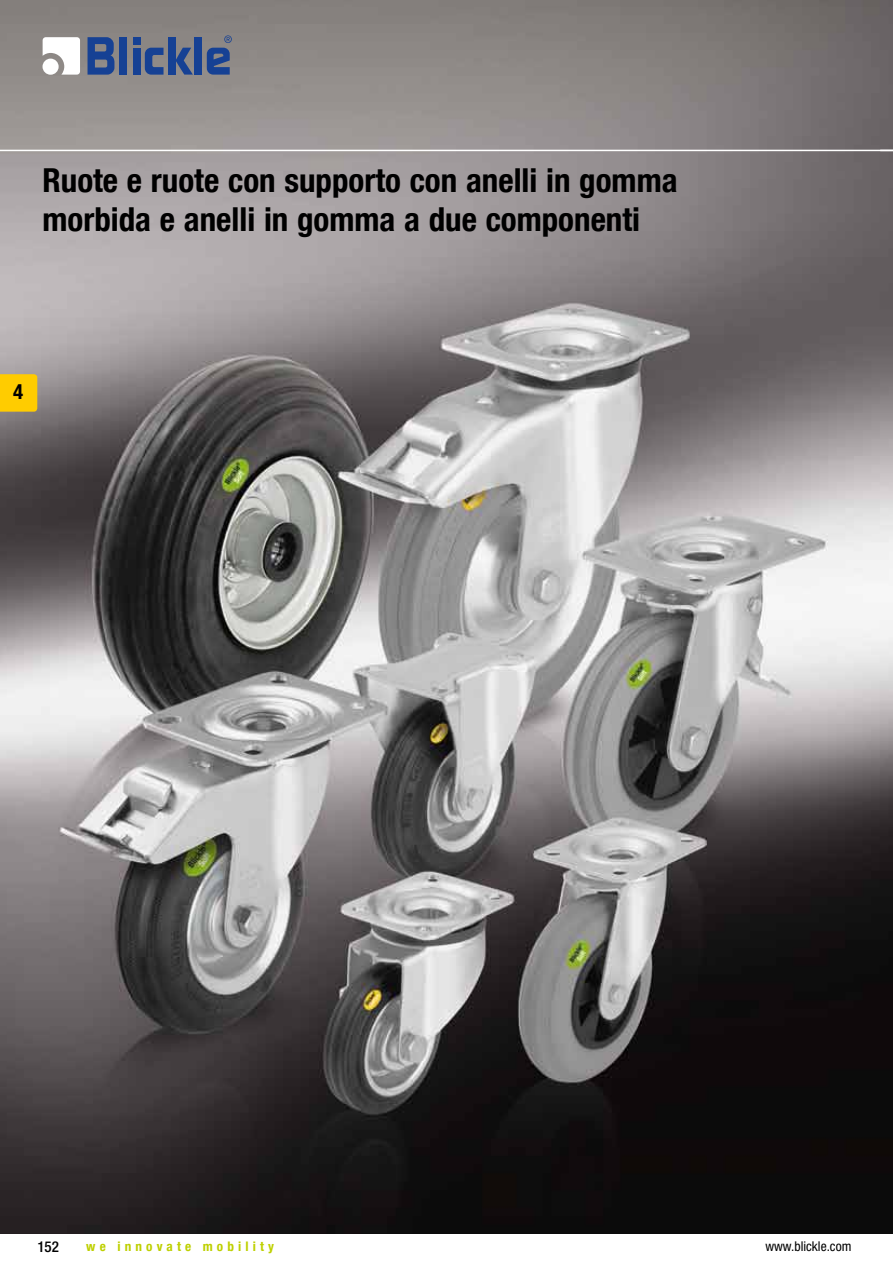
<style>
.page{position:relative;width:893px;height:1263px;background:#fff}
.page>*{position:absolute;margin:0;border:0;box-sizing:border-box;transform-origin:0 0}
.t1{font:700 condensed 33px/39.6px "Helvetica Neue LT Com";color:#000}
.t2{font:700 condensed 21px "Helvetica Neue LT Com";color:#000}
.t3{font:500 condensed 15px "Helvetica Neue LTW1 G";color:#000}
.t4{font:condensed 13.5px "Helvetica Neue LTW1 G";color:#000}
.t5{font:700 condensed 13.2px "Helvetica Neue LT Com";letter-spacing:.315em;color:#bed000}
</style>
<div class="page">
<img style="left:0;top:0;width:893px;height:1234px">
<hr style="left:0;top:150px;width:893px;height:1px;background:#fff">
<svg style="left:43px;top:37px;width:37px;height:38px"></svg>
<div style="left:119px;top:37px;width:8px;height:38px;background:#164194"></div>
<div style="left:133px;top:48px;width:7px;height:27px;background:#164194"></div>
<div style="left:133px;top:37px;width:7px;height:8px;background:#164194"></div>
<svg style="left:176px;top:48px;width:17px;height:27px"></svg>
<svg style="left:145px;top:48px;width:19px;height:27px"></svg>
<div style="left:195px;top:37px;width:7px;height:38px;background:#164194"></div>
<div style="left:168px;top:37px;width:7px;height:38px;background:#164194"></div>
<svg style="left:88px;top:37px;width:26px;height:38px"></svg>
<div style="left:43px;top:59px;width:16px;height:16px;background:#fff;border-radius:50%"></div>
<svg style="left:207px;top:35px;width:25px;height:40px"></svg>
<svg style="left:0;top:374px;width:37px;height:38px"></svg>
<p class="t1" style="left:43px;top:160px;width:636px">Ruote e ruote con supporto con anelli in gomma morbida e anelli in gomma a due componenti</p>
<p class="t2" style="left:13px;top:379px;width:12px">4</p>
<p class="t3" style="left:37px;top:1238px;width:23px">152</p>
<p class="t5" style="left:86px;top:1238px;width:189px">we innovate mobility</p>
<p class="t4" style="left:765px;top:1238px;width:87px">www.blickle.com</p>
</div>
